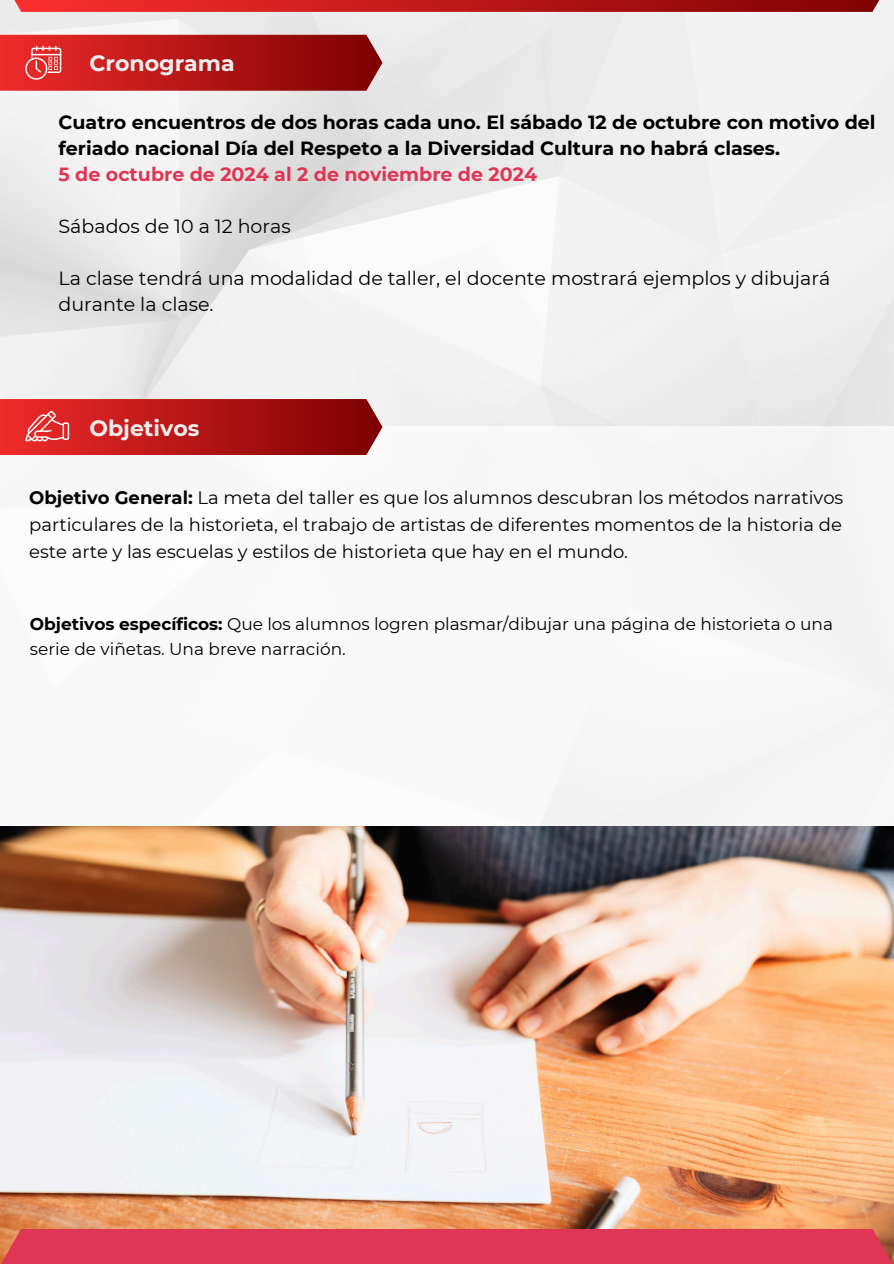
<style>
.page{position:relative;width:894px;height:1264px;background:#fff}
.page>*{position:absolute;margin:0;border:0;box-sizing:border-box;transform-origin:0 0}
.t1{font:700 22.05px "Montserrat";color:#f1eded}
.t2{font:700 19.05px/25.8px "Montserrat";color:#000001}
.t3{font:19.05px/25.8px "Montserrat";color:#000001}
.t4{font:18px/27px "Montserrat";color:#000001;text-align:justify}
.t5{font:16.95px/24.8px "Montserrat";color:#000001}
.s1{color:#e03656}
.s2{font-weight:700}
</style>
<div class="page">
<img style="left:0;top:826px;width:893px;height:402px">
<div style="left:0;top:1228px;width:893px;height:35px;background:#e03656"></div>
<svg style="left:0;top:0;width:893px;height:12px;background:#bf2222"></svg>
<svg style="left:0;top:35px;width:382px;height:56px;background:#b81e1e"></svg>
<svg style="left:0;top:399px;width:382px;height:56px;background:#b81e1e"></svg>
<h1 class="t1" style="left:89px;top:50px;width:147px">Cronograma</h1>
<h2 class="t2" style="left:59px;top:110px;width:818px">Cuatro encuentros de dos horas cada uno. El sábado 12 de octubre con motivo del feriado nacional Día del Respeto a la Diversidad Cultura no habrá clases.<br><span class="s1">5 de octubre de 2024 al 2 de noviembre de 2024</span></h2>
<h3 class="t3" style="left:59px;top:213px;width:233px">Sábados de 10 a 12 horas</h3>
<h3 class="t3" style="left:59px;top:265px;width:773px">La clase tendrá una modalidad de taller, el docente mostrará ejemplos y dibujará durante la clase.</h3>
<p class="t1" style="left:89px;top:414px;width:112px">Objetivos</p>
<h1 class="t4" style="left:29px;top:484px;width:815px"><span class="s2">Objetivo General:</span> La meta del taller es que los alumnos descubran los métodos narrativos particulares de la historieta, el trabajo de artistas de diferentes momentos de la historia de este arte y las escuelas y estilos de historieta que hay en el mundo.</h1>
<h3 class="t5" style="left:30px;top:612px;width:804px"><span class="s2">Objetivos específicos:</span> Que los alumnos logren plasmar/dibujar una página de historieta o una serie de viñetas. Una breve narración.</h3>
</div>
